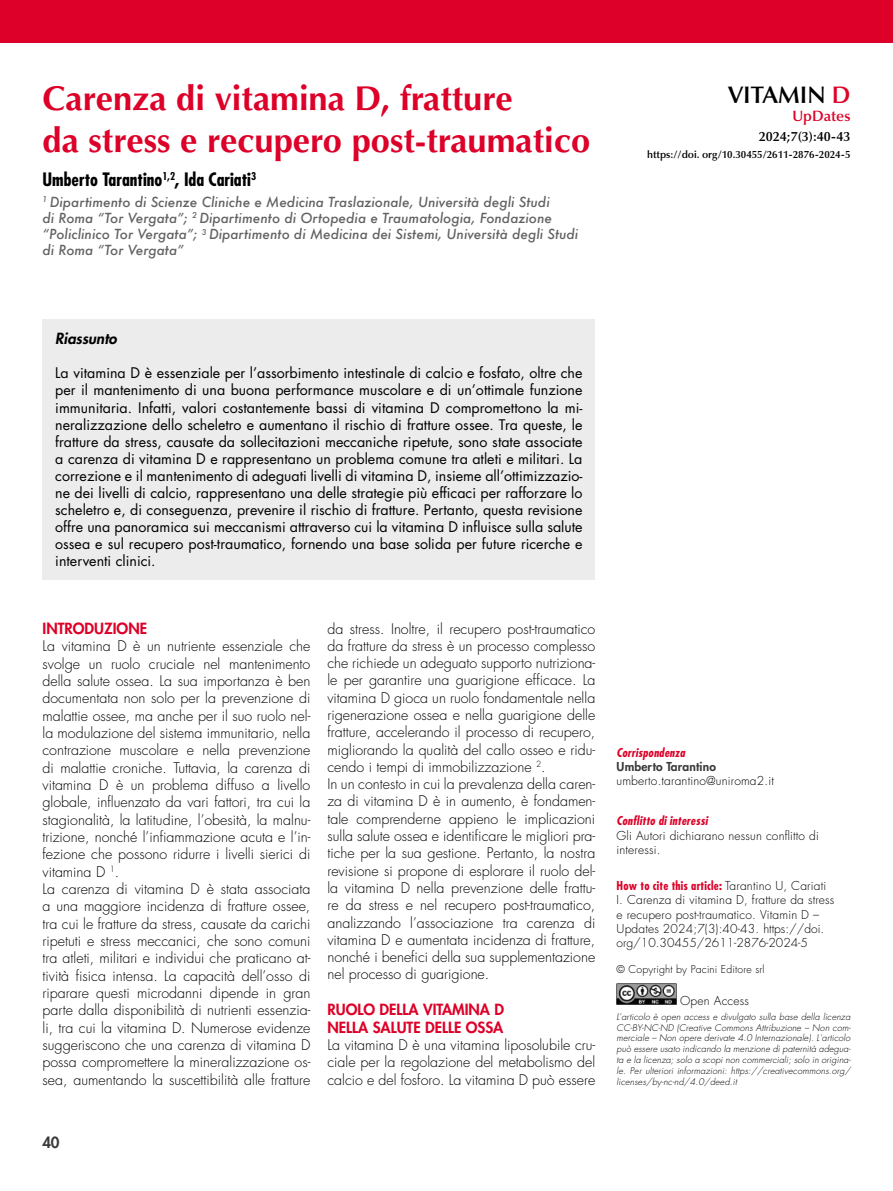
<style>
.page{position:relative;width:893px;height:1191px;background:#fff}
.page>*{position:absolute;margin:0;border:0;box-sizing:border-box;transform-origin:0 0}
.Titolo{font:700 34.5px/41.4px "Optima LT Std";color:#dd0028}
.t1{font:600 24px "Optima LT Std";color:#000}
.Autore{font:700 condensed 18px "Futura Std";color:#000}
.Capitolo{font:800 15px/18.1px "Futura Std";color:#dd0028}
.Abstract_titolo{font:italic 800 15px "Futura Std";color:#000}
.t2{font:600 15px "Optima LT Std";color:#dd0028}
.t3{font:800 15px "Futura Std";color:#3a3a39}
.Testo_base{font:300 14.25px/17.2px "Futura Std";color:#000;text-align:justify}
.Testo_base-2{font:14.25px/17.1px "Futura Std";color:#000;text-align:justify}
.Clinica{font:italic 500 13.5px/16.2px "Futura";color:#626261}
.t4{font:600 13.5px "Optima LT Std";color:#000}
.t5{font:300 12px/14.4px "Futura Std";letter-spacing:.015em;color:#000}
.t6{font:italic 700 condensed 12px "Futura Std";letter-spacing:.015em;color:#dd0028}
.t7{font:800 12px "Futura Std";letter-spacing:.015em;color:#3a3a39}
.t8{font:600 10.5px "Optima LT Std";color:#000}
.t9{font:300 10.5px "Futura Std";letter-spacing:.015em;color:#000}
.t10{font:italic 300 9px/10.8px "Futura Std";letter-spacing:.015em;color:#000;text-align:justify}
.s1{color:#dd0028}
.s2{font-weight:700;font-stretch:condensed;color:#dd0028}
</style>
<div class="page">
<div style="left:0;top:0;width:893px;height:43px;background:#dd0028"></div>
<img style="left:617px;top:983px;width:59px;height:21px">
<div style="left:43px;top:319px;width:552px;height:260px;background:#ececec"></div>
<p class="Titolo" style="left:43px;top:78px;width:549px">Carenza di vitamina D, fratture<br>da stress e recupero post-traumatico</p>
<p class="Autore" style="left:43px;top:168px;width:215px">Umberto Tarantino<sup>1,2</sup>, Ida Cariati<sup>3</sup></p>
<p class="Clinica" style="left:43px;top:193px;width:537px"><sup>1</sup> Dipartimento di Scienze Cliniche e Medicina Traslazionale, Università degli Studi<br>di Roma “Tor Vergata”; <sup>2</sup> Dipartimento di Ortopedia e Traumatologia, Fondazione “Policlinico Tor Vergata”; <sup>3</sup> Dipartimento di Medicina dei Sistemi, Università degli Studi di Roma “Tor Vergata”</p>
<h2 class="t1" style="left:728px;top:81px;width:124px">VITAMIN <span class="s1">D</span></h2>
<p class="t2" style="left:792px;top:107px;width:60px">UpDates</p>
<p class="t4" style="left:759px;top:129px;width:93px">2024;7(3):40-43</p>
<p class="t8" style="left:647px;top:148px;width:205px">https://doi. org/10.30455/2611-2876-2024-5</p>
<p class="Abstract_titolo" style="left:55px;top:329px;width:63px">Riassunto</p>
<p class="Testo_base-2" style="left:55px;top:365px;width:529px">La vitamina D è essenziale per l’assorbimento intestinale di calcio e fosfato, oltre che per il mantenimento di una buona performance muscolare e di un’ottimale funzione immunitaria. Infatti, valori costantemente bassi di vitamina D compromettono la mi&shy;neralizzazione dello scheletro e aumentano il rischio di fratture ossee. Tra queste, le fratture da stress, causate da sollecitazioni meccaniche ripetute, sono state associate a carenza di vitamina D e rappresentano un problema comune tra atleti e militari. La correzione e il mantenimento di adeguati livelli di vitamina D, insieme all’ottimizzazio&shy;ne dei livelli di calcio, rappresentano una delle strategie più efficaci per rafforzare lo scheletro e, di conseguenza, prevenire il rischio di fratture. Pertanto, questa revisione offre una panoramica sui meccanismi attraverso cui la vitamina D influisce sulla salute ossea e sul recupero post-traumatico, fornendo una base solida per future ricerche e interventi clinici.</p>
<p class="Capitolo" style="left:43px;top:619px;width:106px">INTRODUZIONE</p>
<p class="Testo_base" style="left:43px;top:638px;width:269px">La vitamina D è un nutriente essenziale che svolge un ruolo cruciale nel mantenimento della salute ossea. La sua importanza è ben documentata non solo per la prevenzione di malattie ossee, ma anche per il suo ruolo nel&shy;la modulazione del sistema immunitario, nella contrazione muscolare e nella prevenzione di malattie croniche. Tuttavia, la carenza di vitamina D è un problema diffuso a livello globale, influenzato da vari fattori, tra cui la stagionalità, la latitudine, l’obesità, la malnu&shy;trizione, nonché l’infiammazione acuta e l’in&shy;fezione che possono ridurre i livelli sierici di vitamina D <sup>1</sup>.</p>
<p class="Testo_base" style="left:43px;top:880px;width:269px">La carenza di vitamina D è stata associata a una maggiore incidenza di fratture ossee, tra cui le fratture da stress, causate da carichi ripetuti e stress meccanici, che sono comuni tra atleti, militari e individui che praticano at&shy;tività fisica intensa. La capacità dell’osso di riparare questi microdanni dipende in gran parte dalla disponibilità di nutrienti essenzia&shy;li, tra cui la vitamina D. Numerose evidenze suggeriscono che una carenza di vitamina D possa compromettere la mineralizzazione os&shy;sea, aumentando la suscettibilità alle fratture</p>
<p class="Testo_base" style="left:327px;top:620px;width:269px">da stress. Inoltre, il recupero post-traumatico da fratture da stress è un processo complesso che richiede un adeguato supporto nutriziona&shy;le per garantire una guarigione efficace. La vitamina D gioca un ruolo fondamentale nella rigenerazione ossea e nella guarigione delle fratture, accelerando il processo di recupero, migliorando la qualità del callo osseo e ridu&shy;cendo i tempi di immobilizzazione <sup>2</sup>.</p>
<p class="Testo_base" style="left:327px;top:775px;width:269px">In un contesto in cui la prevalenza della caren&shy;za di vitamina D è in aumento, è fondamen&shy;tale comprenderne appieno le implicazioni sulla salute ossea e identificare le migliori pra&shy;tiche per la sua gestione. Pertanto, la nostra revisione si propone di esplorare il ruolo del&shy;la vitamina D nella prevenzione delle frattu&shy;re da stress e nel recupero post-traumatico, analizzando l’associazione tra carenza di vitamina D e aumentata incidenza di fratture, nonché i benefici della sua supplementazione nel processo di guarigione.</p>
<p class="Capitolo" style="left:327px;top:1000px;width:178px">RUOLO DELLA VITAMINA D<br>NELLA SALUTE DELLE OSSA</p>
<p class="Testo_base" style="left:327px;top:1036px;width:269px">La vitamina D è una vitamina liposolubile cru&shy;ciale per la regolazione del metabolismo del calcio e del fosforo. La vitamina D può essere</p>
<p class="t3" style="left:43px;top:1133px;width:18px">40</p>
<p class="t6" style="left:617px;top:744px;width:70px">Corrispondenza</p>
<p class="t7" style="left:617px;top:759px;width:101px">Umberto Tarantino</p>
<p class="t5" style="left:617px;top:774px;width:159px">umberto.tarantino@uniroma2.it</p>
<p class="t6" style="left:617px;top:813px;width:93px">Conflitto di interessi</p>
<p class="t5" style="left:617px;top:828px;width:204px">Gli Autori dichiarano nessun conflitto di interessi.</p>
<p class="t5" style="left:617px;top:878px;width:219px"><span class="s2">How to cite this article:</span> Tarantino U, Cariati I. Carenza di vitamina D, fratture da stress e recupero post-traumatico. Vitamin D – Updates 2024;7(3):40-43. https://doi. org/10.30455/2611-2876-2024-5</p>
<p class="t9" style="left:617px;top:962px;width:150px">© Copyright by Pacini Editore srl</p>
<p class="t5" style="left:680px;top:993px;width:70px">Open Access</p>
<p class="t10" style="left:617px;top:1011px;width:236px">L’articolo è open access e divulgato sulla base della licenza CC-BY-NC-ND (Creative Commons Attribuzione – Non com&shy;merciale – Non opere derivate 4.0 Internazionale). L'articolo può essere usato indicando la menzione di paternità adegua&shy;ta e la licenza; solo a scopi non commerciali; solo in origina&shy;le. Per ulteriori informazioni: https://creativecommons.org/ licenses/by-nc-nd/4.0/deed.it</p>
</div>
